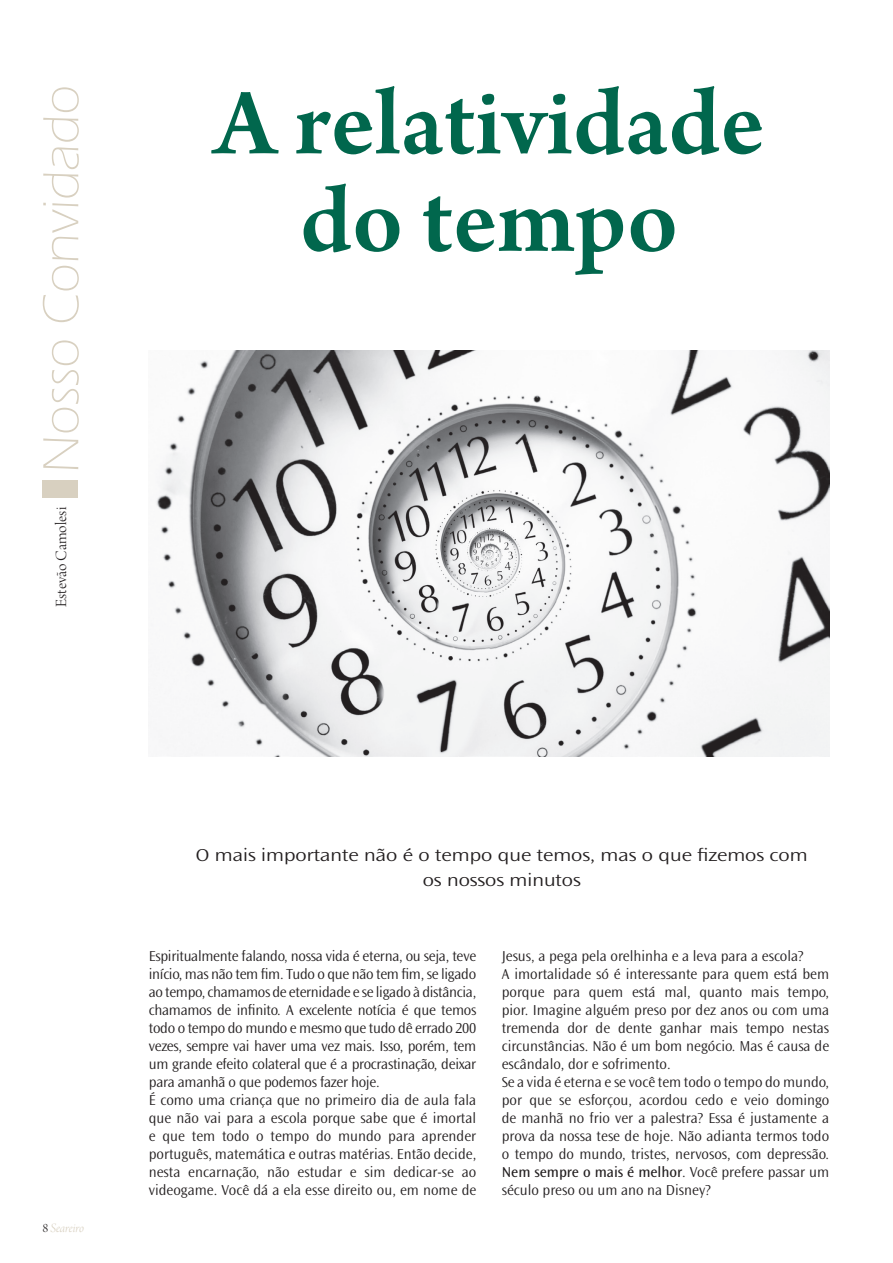
<style>
.page{position:relative;width:893px;height:1263px;background:#fff}
.page>*{position:absolute;margin:0;border:0;box-sizing:border-box;transform-origin:0 0}
.t1{font:600 100.5px/97.5px "Arno Pro";color:#01674d;text-align:center}
.t2{font:300 52.5px "Eras ITC";color:#d8d0c0}
.t3{font:300 expanded 18px/25.5px "Ocean Sans Std";color:#231f20;text-align:center}
.t4{font:16.5px "Arno Pro Light Display";color:#231f20}
.t5{font:300 15px/18px "Ocean Sans Std";letter-spacing:-.02em;color:#231f20}
.t6{font:300 15px/18px "Ocean Sans Std";color:#231f20}
.t7{font:13.5px "Arno Pro Light Italic Display";letter-spacing:-.005em;color:#d8d0c0}
.s1{font-family:"Arno Pro Light Display";color:#231f20}
.s2{font-weight:400}
</style>
<div class="page">
<div style="left:43px;top:480px;width:35px;height:17px;background:#d8d0c0"></div>
<img style="left:156px;top:351px;width:673px;height:406px">
<h2 class="t2" style="left:32px;top:473px;width:389px;rotate:-90deg">Nosso Convidado</h2>
<p class="t4" style="left:52px;top:607px;width:101px;rotate:-90deg">Estevão Camolesi</p>
<h1 class="t1" style="left:214px;top:79px;width:552px">A relatividade do tempo</h1>
<p class="t7" style="left:43px;top:1220px;width:43px"><span class="s1">8</span> Seareiro</p>
<p class="t3" style="left:196px;top:842px;width:613px">O mais importante não é o tempo que temos, mas o que fizemos com os nossos minutos</p>
<p class="t5" style="left:149px;top:947px;width:329px">Espiritualmente falando, nossa vida é eterna, ou seja, teve início, mas não tem fim. Tudo o que não tem fim, se ligado ao tempo, chamamos de eternidade e se ligado à distância, chamamos de infinito. A excelente notícia é que temos todo o tempo do mundo e mesmo que tudo dê errado 200 vezes, sempre vai haver uma vez mais. Isso, porém, tem um grande efeito colateral que é a procrastinação, deixar para amanhã o que podemos fazer hoje.<br>É como uma criança que no primeiro dia de aula fala que não vai para a escola porque sabe que é imortal e que tem todo o tempo do mundo para aprender português, matemática e outras matérias. Então decide, nesta encarnação, não estudar e sim dedicar-se ao videogame. Você dá a ela esse direito ou, em nome de</p>
<p class="t6" style="left:502px;top:947px;width:329px">Jesus, a pega pela orelhinha e a leva para a escola?<br>A imortalidade só é interessante para quem está bem porque para quem está mal, quanto mais tempo, pior. Imagine alguém preso por dez anos ou com uma tremenda dor de dente ganhar mais tempo nestas circunstâncias. Não é um bom negócio. Mas é causa de escândalo, dor e sofrimento.<br>Se a vida é eterna e se você tem todo o tempo do mundo, por que se esforçou, acordou cedo e veio domingo de manhã no frio ver a palestra? Essa é justamente a prova da nossa tese de hoje. Não adianta termos todo o tempo do mundo, tristes, nervosos, com depressão.<br><span class="s2">Nem sempre o mais é melhor</span>. Você prefere passar um século preso ou um ano na Disney?</p>
</div>
